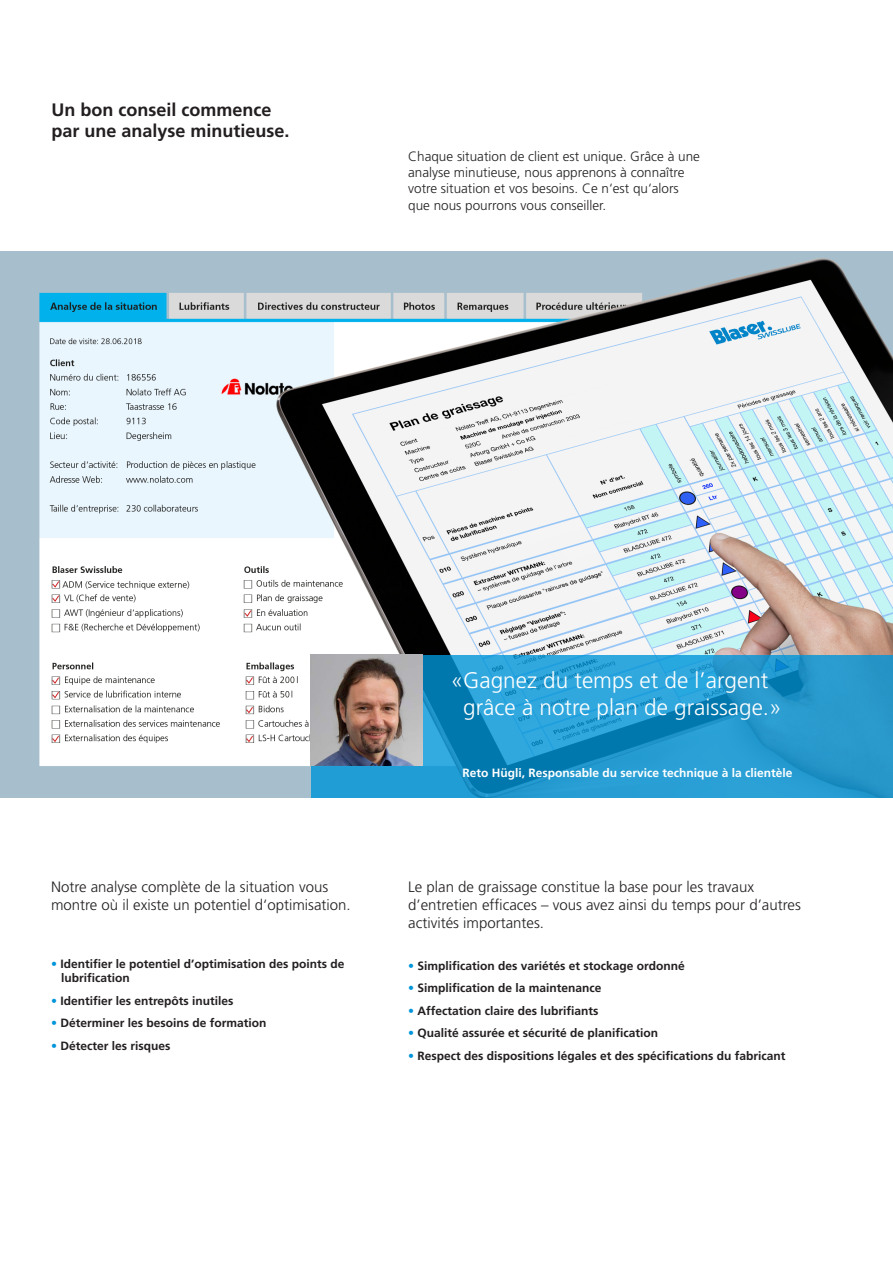
<style>
.page{position:relative;width:893px;height:1263px;background:#fff}
.page>*{position:absolute;margin:0;border:0;box-sizing:border-box;transform-origin:0 0}
.t1{font:300 22.5px/27px "Frutiger LT Std";color:#fff;text-align:center}
.t2{font:700 18px/21.6px "Frutiger LT Std";color:#231f20}
.t3{font:300 15px/18px "Frutiger LT Std";color:#231f20}
.t4{font:300 13.5px/16.2px "Frutiger LT Std";color:#231f20}
.t5{font:700 12px/14.4px "Frutiger LT Std";color:#231f20}
.t6{font:700 12px "Frutiger LT Std";color:#fff}
.s1{color:#0095d9}
</style>
<div class="page">
<img style="left:0;top:252px;width:893px;height:546px">
<svg style="left:312px;top:655px;width:581px;height:143px;background:#2297cd"></svg>
<img style="left:311px;top:655px;width:111px;height:111px">
<p class="t2" style="left:52px;top:99px;width:240px">Un bon conseil commence par une analyse minutieuse.</p>
<p class="t4" style="left:408px;top:149px;width:293px">Chaque situation de client est unique. Grâce à une analyse minutieuse, nous apprenons à connaître votre situation et vos besoins. Ce n‘est qu‘alors que nous pourrons vous conseiller.</p>
<p class="t3" style="left:51px;top:877px;width:301px">Notre analyse complète de la situation vous montre où il existe un potentiel d‘optimisation.</p>
<p class="t5" style="left:61px;top:956px;width:285px;text-indent:-10px"><span class="s1">•</span> Identifier le potentiel d’optimisation des points de lubrification</p>
<p class="t5" style="left:51px;top:993px;width:184px"><span class="s1">•</span> Identifier les entrepôts inutiles</p>
<p class="t5" style="left:51px;top:1016px;width:217px"><span class="s1">•</span> Déterminer les besoins de formation</p>
<p class="t5" style="left:51px;top:1038px;width:121px"><span class="s1">•</span> Détecter les risques</p>
<p class="t1" style="left:451px;top:667px;width:332px">«Gagnez du temps et de l’argent grâce à notre plan de graissage.»</p>
<p class="t6" style="left:462px;top:766px;width:332px">Reto Hügli, Responsable du service technique à la clientèle</p>
<p class="t3" style="left:408px;top:877px;width:394px">Le plan de graissage constitue la base pour les travaux d’entretien efficaces – vous avez ainsi du temps pour d’autres activités importantes.</p>
<p class="t5" style="left:408px;top:958px;width:278px"><span class="s1">•</span> Simplification des variétés et stockage ordonné</p>
<p class="t5" style="left:408px;top:981px;width:195px"><span class="s1">•</span> Simplification de la maintenance</p>
<p class="t5" style="left:408px;top:1003px;width:192px"><span class="s1">•</span> Affectation claire des lubrifiants</p>
<p class="t5" style="left:408px;top:1026px;width:251px"><span class="s1">•</span> Qualité assurée et sécurité de planification</p>
<p class="t5" style="left:408px;top:1048px;width:379px"><span class="s1">•</span> Respect des dispositions légales et des spécifications du fabricant</p>
</div>
